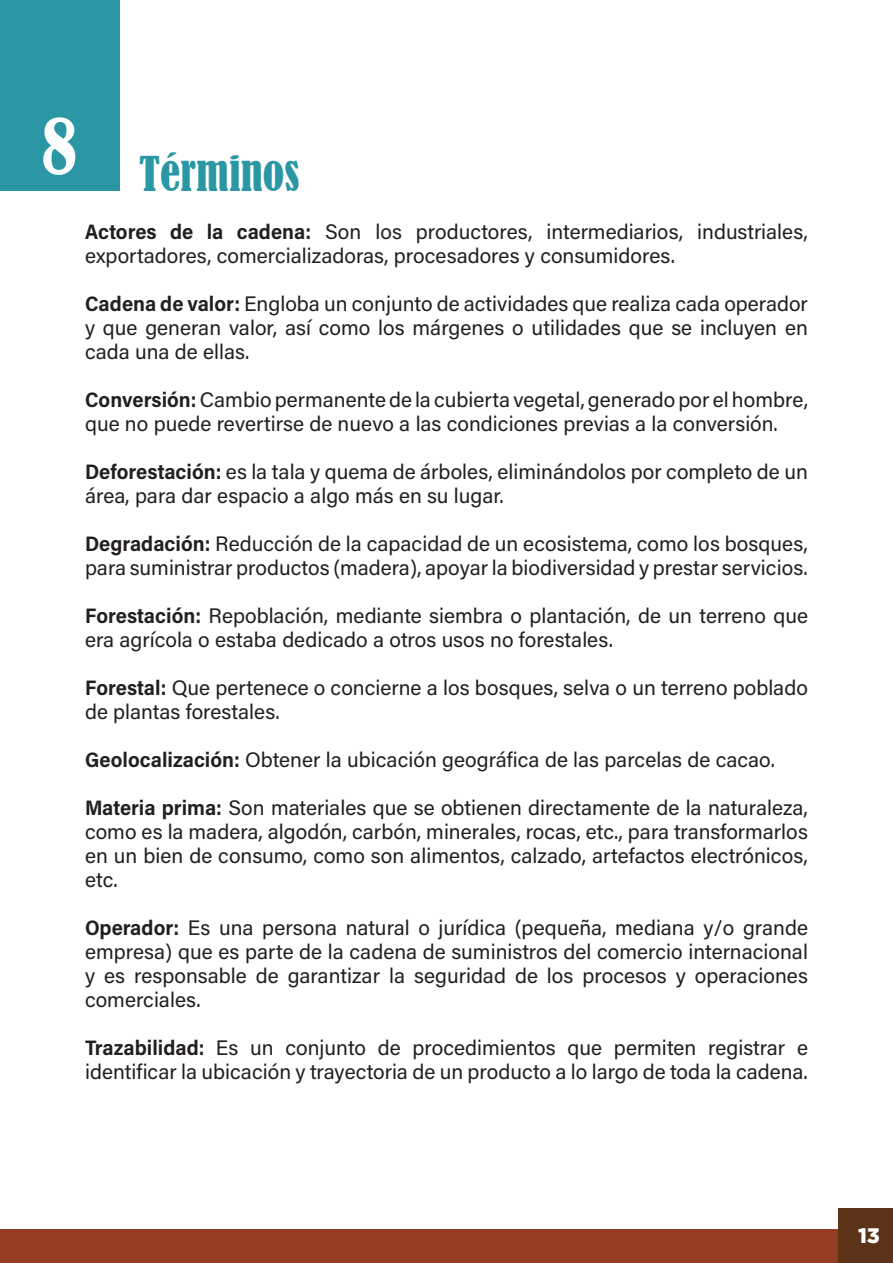
<style>
.page{position:relative;width:893px;height:1263px;background:#fff}
.page>*{position:absolute;margin:0;border:0;box-sizing:border-box;transform-origin:0 0}
.t1{font:condensed 45px "Bernard";color:#2b97a4}
.t2{font:21px/24px "Acumin Variable Concept";letter-spacing:.02em;color:#231f20}
.t3{font:900 21px "Gotham";color:#fff}
</style>
<div class="page">
<div style="left:0;top:1229px;width:893px;height:34px;background:#963c24"></div>
<div style="left:0;top:0;width:119px;height:190px;background:#2b97a4"></div>
<div style="left:839px;top:1209px;width:54px;height:54px;background:#5c3319"></div>
<h1 class="t1" style="left:42px;top:147px;width:259px"><sup>8</sup> Términos</h1>
<p class="t2" style="left:85px;top:219px;width:723px">Actores de la cadena: Son los productores, intermediarios, industriales, exportadores, comercializadoras, procesadores y consumidores.</p>
<p class="t2" style="left:85px;top:291px;width:724px;text-align:justify">Cadena de valor: Engloba un conjunto de actividades que realiza cada operador y que generan valor, así como los márgenes o utilidades que se incluyen en cada una de ellas.</p>
<p class="t2" style="left:85px;top:387px;width:724px">Conversión: Cambio permanente de la cubierta vegetal, generado por el hombre, que no puede revertirse de nuevo a las condiciones previas a la conversión.</p>
<p class="t2" style="left:85px;top:459px;width:724px">Deforestación: es la tala y quema de árboles, eliminándolos por completo de un área, para dar espacio a algo más en su lugar.</p>
<p class="t2" style="left:85px;top:531px;width:724px">Degradación: Reducción de la capacidad de un ecosistema, como los bosques, para suministrar productos (madera), apoyar la biodiversidad y prestar servicios.</p>
<p class="t2" style="left:85px;top:603px;width:724px">Forestación: Repoblación, mediante siembra o plantación, de un terreno que era agrícola o estaba dedicado a otros usos no forestales.</p>
<p class="t2" style="left:85px;top:675px;width:724px">Forestal: Que pertenece o concierne a los bosques, selva o un terreno poblado de plantas forestales.</p>
<p class="t2" style="left:85px;top:747px;width:691px">Geolocalización: Obtener la ubicación geográfica de las parcelas de cacao.</p>
<p class="t2" style="left:85px;top:795px;width:724px;text-align:justify">Materia prima: Son materiales que se obtienen directamente de la naturaleza, como es la madera, algodón, carbón, minerales, rocas, etc., para transformarlos en un bien de consumo, como son alimentos, calzado, artefactos electrónicos, etc.</p>
<p class="t2" style="left:85px;top:915px;width:724px;text-align:justify">Operador: Es una persona natural o jurídica (pequeña, mediana y/o grande empresa) que es parte de la cadena de suministros del comercio internacional y es responsable de garantizar la seguridad de los procesos y operaciones comerciales.</p>
<p class="t2" style="left:85px;top:1035px;width:724px">Trazabilidad: Es un conjunto de procedimientos que permiten registrar e identificar la ubicación y trayectoria de un producto a lo largo de toda la cadena.</p>
<p class="t3" style="left:858px;top:1223px;width:23px">13</p>
</div>
